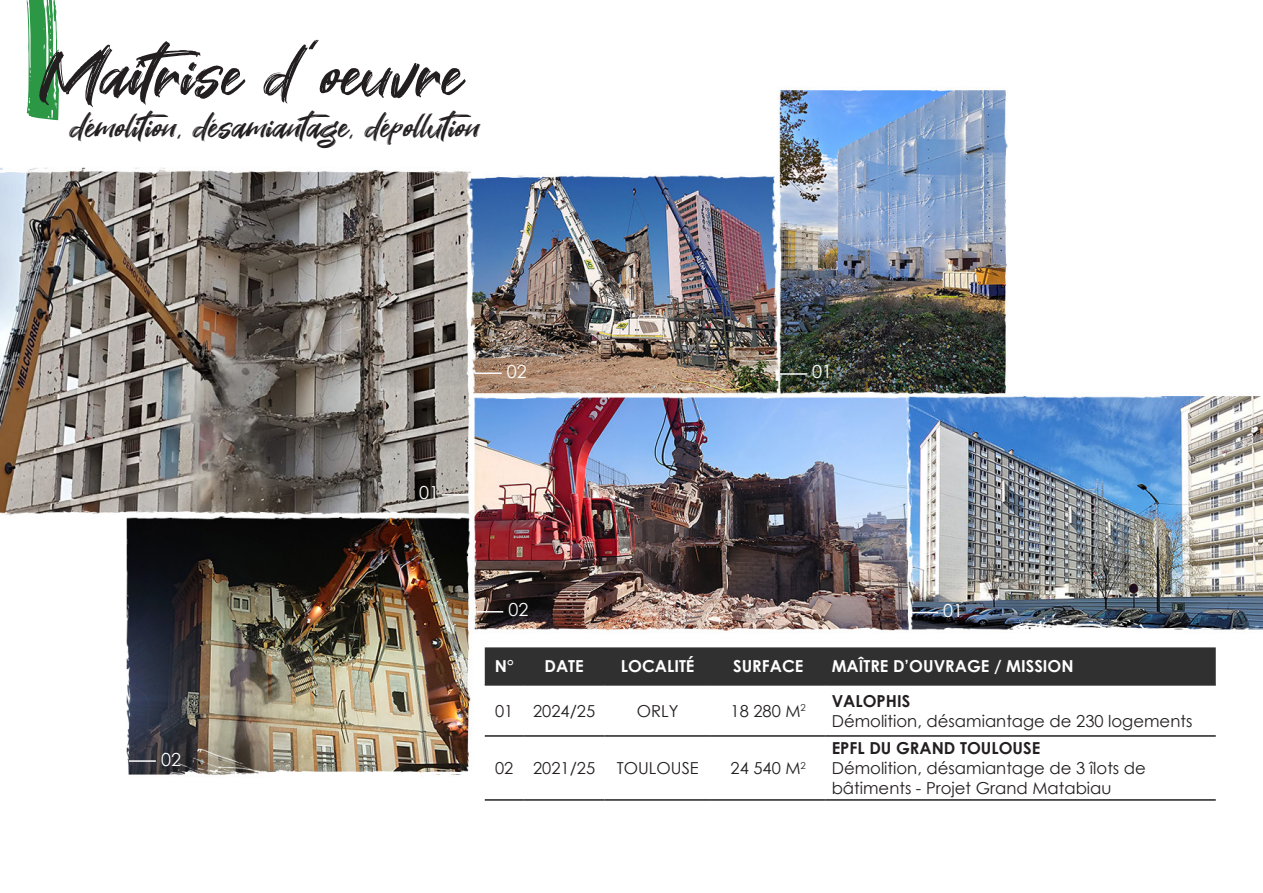
<style>
.page{position:relative;width:1263px;height:893px;background:#fff}
.page>*{position:absolute;margin:0;border:0;box-sizing:border-box;transform-origin:0 0}
.t1{font:75px "Great Sejagad";color:#231f20}
.t2{font:37.5px "Great Sejagad";color:#231f20}
.t3{font:18px "Century Gothic";color:#fff}
.t4{font:16.5px/19.8px "Century Gothic";color:#231f20}
.t5{font:700 16.5px "Century Gothic";color:#fff}
.t6{font:700 16.5px "Century Gothic";color:#231f20}
</style>
<div class="page">
<img style="left:0;top:0;width:1263px;height:801px">
<svg style="left:27px;top:0;width:32px;height:120px;background:#5db071"></svg>
<div style="left:485px;top:647px;width:731px;height:37px;background:#303030"></div>
<hr style="left:485px;top:735px;width:39px;height:2px;background:#231f20">
<hr style="left:524px;top:735px;width:81px;height:2px;background:#231f20">
<hr style="left:605px;top:735px;width:106px;height:2px;background:#231f20">
<hr style="left:711px;top:735px;width:115px;height:2px;background:#231f20">
<hr style="left:826px;top:735px;width:390px;height:2px;background:#231f20">
<hr style="left:485px;top:799px;width:39px;height:2px;background:#231f20">
<hr style="left:524px;top:799px;width:81px;height:2px;background:#231f20">
<hr style="left:605px;top:799px;width:106px;height:2px;background:#231f20">
<hr style="left:711px;top:799px;width:115px;height:2px;background:#231f20">
<hr style="left:826px;top:799px;width:390px;height:2px;background:#231f20">
<hr style="left:485px;top:684px;width:39px;height:2px;background:#303030">
<hr style="left:524px;top:684px;width:81px;height:2px;background:#303030">
<hr style="left:605px;top:684px;width:106px;height:2px;background:#303030">
<hr style="left:711px;top:684px;width:115px;height:2px;background:#303030">
<hr style="left:826px;top:684px;width:390px;height:2px;background:#303030">
<hr style="left:442px;top:494px;width:27px;height:2px;background:#fff">
<svg style="left:476px;top:611px;width:27px;height:1px"></svg>
<svg style="left:911px;top:612px;width:27px;height:1px"></svg>
<hr style="left:780px;top:373px;width:27px;height:2px;background:#fff">
<hr style="left:475px;top:372px;width:27px;height:2px;background:#fff">
<hr style="left:129px;top:760px;width:27px;height:2px;background:#fff">
<p class="t1" style="left:39px;top:33px;width:426px">Maîtrise d’oeuvre</p>
<p class="t2" style="left:71px;top:106px;width:410px">démolition, désamiantage, dépollution</p>
<p class="t3" style="left:161px;top:746px;width:21px">02</p>
<p class="t3" style="left:419px;top:480px;width:21px">01</p>
<p class="t3" style="left:507px;top:359px;width:21px">02</p>
<p class="t3" style="left:812px;top:359px;width:21px">01</p>
<p class="t3" style="left:508px;top:597px;width:21px">02</p>
<p class="t3" style="left:943px;top:598px;width:21px">01</p>
<p class="t5" style="left:495px;top:654px;width:20px">N°</p>
<p class="t5" style="left:544px;top:654px;width:41px">DATE</p>
<p class="t5" style="left:621px;top:654px;width:75px">LOCALITÉ</p>
<p class="t5" style="left:733px;top:654px;width:72px">SURFACE</p>
<p class="t5" style="left:832px;top:654px;width:243px">MAÎTRE D’OUVRAGE / MISSION</p>
<p class="t4" style="left:495px;top:700px;width:20px">01</p>
<p class="t4" style="left:533px;top:700px;width:64px">2024/25</p>
<p class="t4" style="left:637px;top:700px;width:43px">ORLY</p>
<p class="t4" style="left:731px;top:700px;width:77px">18 280 M<sup>2</sup></p>
<p class="t6" style="left:832px;top:688px;width:80px">VALOPHIS</p>
<p class="t4" style="left:832px;top:710px;width:362px">Démolition, désamiantage de 230 logements</p>
<p class="t4" style="left:495px;top:758px;width:20px">02</p>
<p class="t4" style="left:533px;top:758px;width:64px">2021/25</p>
<p class="t4" style="left:617px;top:758px;width:84px">TOULOUSE</p>
<p class="t4" style="left:731px;top:758px;width:77px">24 540 M<sup>2</sup></p>
<p class="t6" style="left:832px;top:736px;width:210px">EPFL DU GRAND TOULOUSE</p>
<p class="t4" style="left:832px;top:758px;width:316px">Démolition, désamiantage de 3 îlots de bâtiments - Projet Grand Matabiau</p>
</div>
